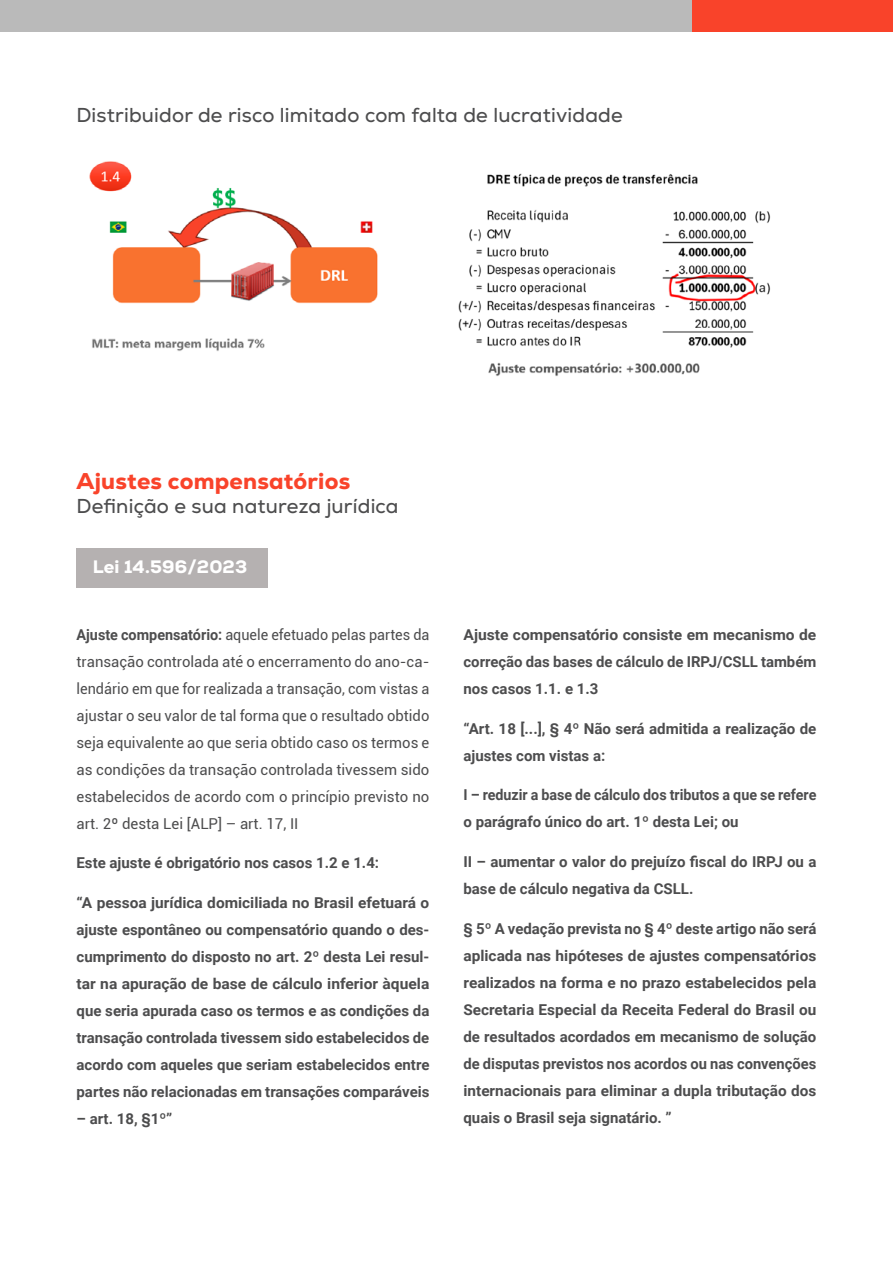
<style>
.page{position:relative;width:893px;height:1263px;background:#fff}
.page>*{position:absolute;margin:0;border:0;box-sizing:border-box;transform-origin:0 0}
.t1{font:800 22.8px "Nexa";letter-spacing:.01em;color:#f9432a}
.t2{font:20.1px "Nexa";letter-spacing:.01em;color:#4d4d4e}
.t3{font:800 18px "Nexa";letter-spacing:.01em;color:#fff}
.t4{font:700 15px/27px "Roboto";color:#4d4d4e;text-align:justify}
.t5{font:15px/27px "Roboto";color:#4d4d4e;text-align:justify;scale:.96 1}
.t6{font:700 15px/27px "Roboto";color:#4d4d4e;text-align:justify;scale:1.04 1}
.t7{font:700 15px/27px "Roboto";color:#4d4d4e;scale:.95 1}
.s1{font-weight:700}
</style>
<div class="page">
<div style="left:680px;top:0;width:213px;height:32px;background:#f9432a"></div>
<div style="left:0;top:0;width:692px;height:32px;background:#bababa"></div>
<div style="left:76px;top:549px;width:191px;height:39px;background:#b5b1b1"></div>
<img style="left:89px;top:161px;width:289px;height:190px">
<img style="left:458px;top:173px;width:313px;height:203px">
<h2 class="t2" style="left:77px;top:102px;width:548px">Distribuidor de risco limitado com falta de lucratividade</h2>
<h1 class="t1" style="left:77px;top:467px;width:275px">Ajustes compensatórios</h1>
<h2 class="t2" style="left:77px;top:494px;width:324px">Definição e sua natureza jurídica</h2>
<p class="t3" style="left:93px;top:555px;width:156px">Lei 14.596/2023</p>
<p class="t5" style="left:77px;top:620px;width:369px"><span class="s1">Ajuste compensatório:</span> aquele efetuado pelas partes da transação controlada até o encerramento do ano-ca&shy;lendário em que for realizada a transação, com vistas a ajustar o seu valor de tal forma que o resultado obtido seja equivalente ao que seria obtido caso os termos e as condições da transação controlada tivessem sido estabelecidos de acordo com o princípio previsto no art. 2º desta Lei [ALP] – art. 17, II</p>
<p class="t4" style="left:77px;top:849px;width:304px">Este ajuste é obrigatório nos casos 1.2 e 1.4:</p>
<p class="t4" style="left:77px;top:889px;width:354px">“A pessoa jurídica domiciliada no Brasil efetuará o ajuste espontâneo ou compensatório quando o des&shy;cumprimento do disposto no art. 2º desta Lei resul&shy;tar na apuração de base de cálculo inferior àquela que seria apurada caso os termos e as condições da transação controlada tivessem sido estabelecidos de acordo com aqueles que seriam estabelecidos entre partes não relacionadas em transações comparáveis</p>
<p class="t4" style="left:77px;top:1105px;width:97px">– art. 18, §1º”</p>
<p class="t6" style="left:463px;top:620px;width:341px">Ajuste compensatório consiste em mecanismo de correção das bases de cálculo de IRPJ/CSLL também nos casos 1.1. e 1.3</p>
<p class="t4" style="left:463px;top:714px;width:354px">“Art. 18 [...], § 4º Não será admitida a realização de ajustes com vistas a:</p>
<p class="t7" style="left:463px;top:781px;width:373px">I – reduzir a base de cálculo dos tributos a que se refere o parágrafo único do art. 1º desta Lei; ou</p>
<p class="t4" style="left:463px;top:848px;width:354px">II – aumentar o valor do prejuízo fiscal do IRPJ ou a base de cálculo negativa da CSLL.</p>
<p class="t4" style="left:463px;top:914px;width:354px">§ 5º A vedação prevista no § 4º deste artigo não será aplicada nas hipóteses de ajustes compensatórios realizados na forma e no prazo estabelecidos pela Secretaria Especial da Receita Federal do Brasil ou de resultados acordados em mecanismo de solução de disputas previstos nos acordos ou nas convenções internacionais para eliminar a dupla tributação dos quais o Brasil seja signatário. ”</p>
</div>
